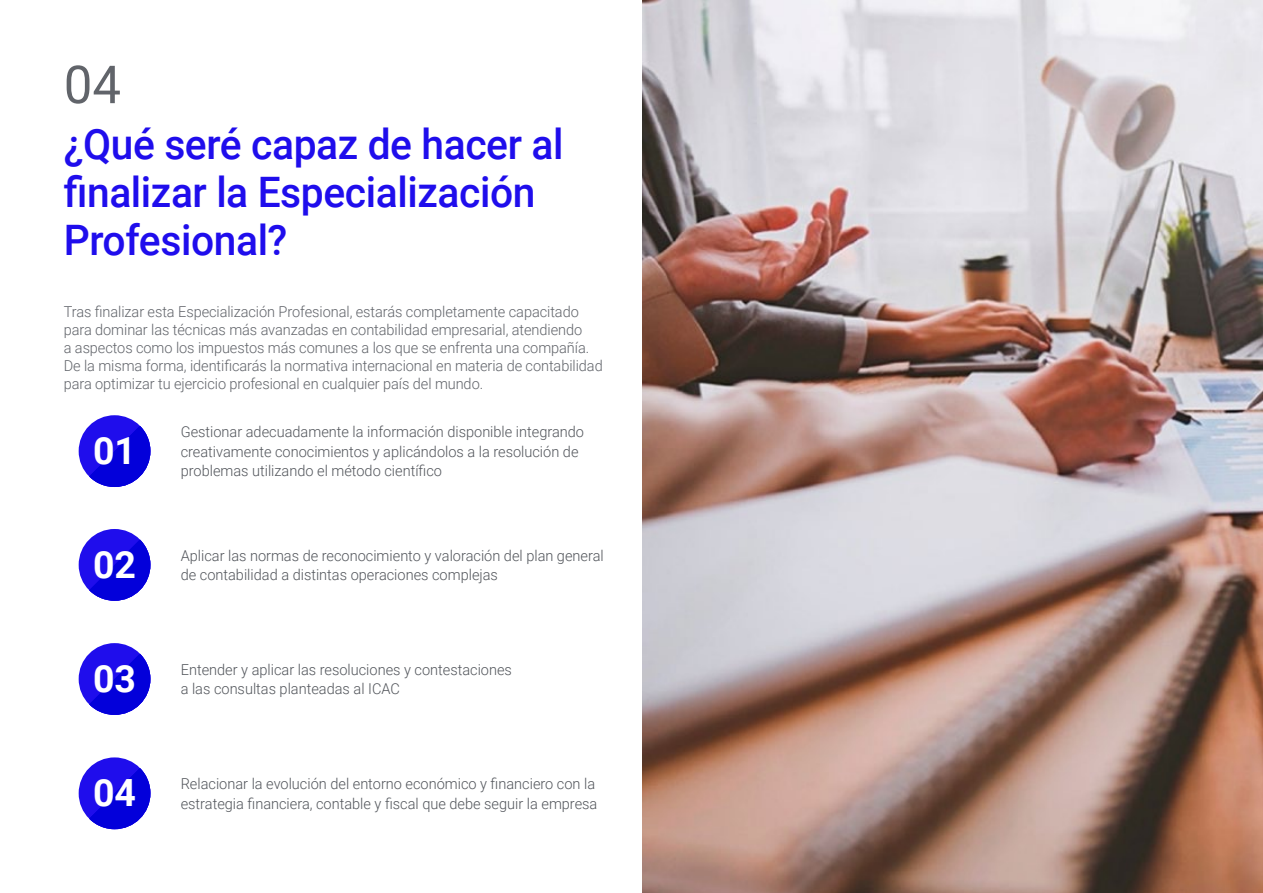
<style>
.page{position:relative;width:1263px;height:893px;background:#fff}
.page>*{position:absolute;margin:0;border:0;box-sizing:border-box;transform-origin:0 0}
.t1{font:52.5px "Roboto";color:#61646a}
.t2{font:500 42px/48px "Roboto";letter-spacing:-.01em;color:#1f0dec}
.t3{font:700 37.5px "Roboto";color:#fff}
.t4{font:300 15px/19.5px "Roboto";color:#52555b}
.t5{font:300 15px/18px "Roboto";letter-spacing:-.005em;color:#61646a}
</style>
<div class="page">
<div style="left:79px;top:529px;width:71px;height:72px;background:#1f0dec;border-radius:50%"></div>
<svg style="left:89px;top:539px;width:61px;height:62px"></svg>
<div style="left:79px;top:757px;width:71px;height:72px;background:#1f0dec;border-radius:50%"></div>
<svg style="left:89px;top:768px;width:61px;height:61px"></svg>
<div style="left:79px;top:643px;width:71px;height:72px;background:#1f0dec;border-radius:50%"></div>
<svg style="left:89px;top:654px;width:61px;height:61px"></svg>
<div style="left:79px;top:415px;width:71px;height:72px;background:#1f0dec;border-radius:50%"></div>
<svg style="left:89px;top:426px;width:61px;height:61px"></svg>
<img style="left:642px;top:0;width:621px;height:893px">
<h1 class="t1" style="left:64px;top:48px;width:59px">04</h1>
<h2 class="t2" style="left:64px;top:119px;width:501px">¿Qué seré capaz de hacer al finalizar la Especialización<br>Profesional?</h2>
<p class="t5" style="left:64px;top:302px;width:540px">Tras finalizar esta Especialización Profesional, estarás completamente capacitado para dominar las técnicas más avanzadas en contabilidad empresarial, atendiendo<br>a aspectos como los impuestos más comunes a los que se enfrenta una compañía.<br>De la misma forma, identificarás la normativa internacional en materia de contabilidad para optimizar tu ejercicio profesional en cualquier país del mundo.</p>
<h3 class="t3" style="left:93px;top:424px;width:45px">01</h3>
<p class="t4" style="left:181px;top:422px;width:405px">Gestionar adecuadamente la información disponible integrando creativamente conocimientos y aplicándolos a la resolución de problemas utilizando el método científico</p>
<h3 class="t3" style="left:93px;top:538px;width:45px">02</h3>
<p class="t4" style="left:181px;top:545px;width:424px">Aplicar las normas de reconocimiento y valoración del plan general de contabilidad a distintas operaciones complejas</p>
<h3 class="t3" style="left:93px;top:652px;width:45px">03</h3>
<p class="t4" style="left:181px;top:659px;width:333px">Entender y aplicar las resoluciones y contestaciones a las consultas planteadas al ICAC</p>
<h3 class="t3" style="left:93px;top:766px;width:45px">04</h3>
<p class="t4" style="left:181px;top:773px;width:418px">Relacionar la evolución del entorno económico y financiero con la estrategia financiera, contable y fiscal que debe seguir la empresa</p>
</div>
